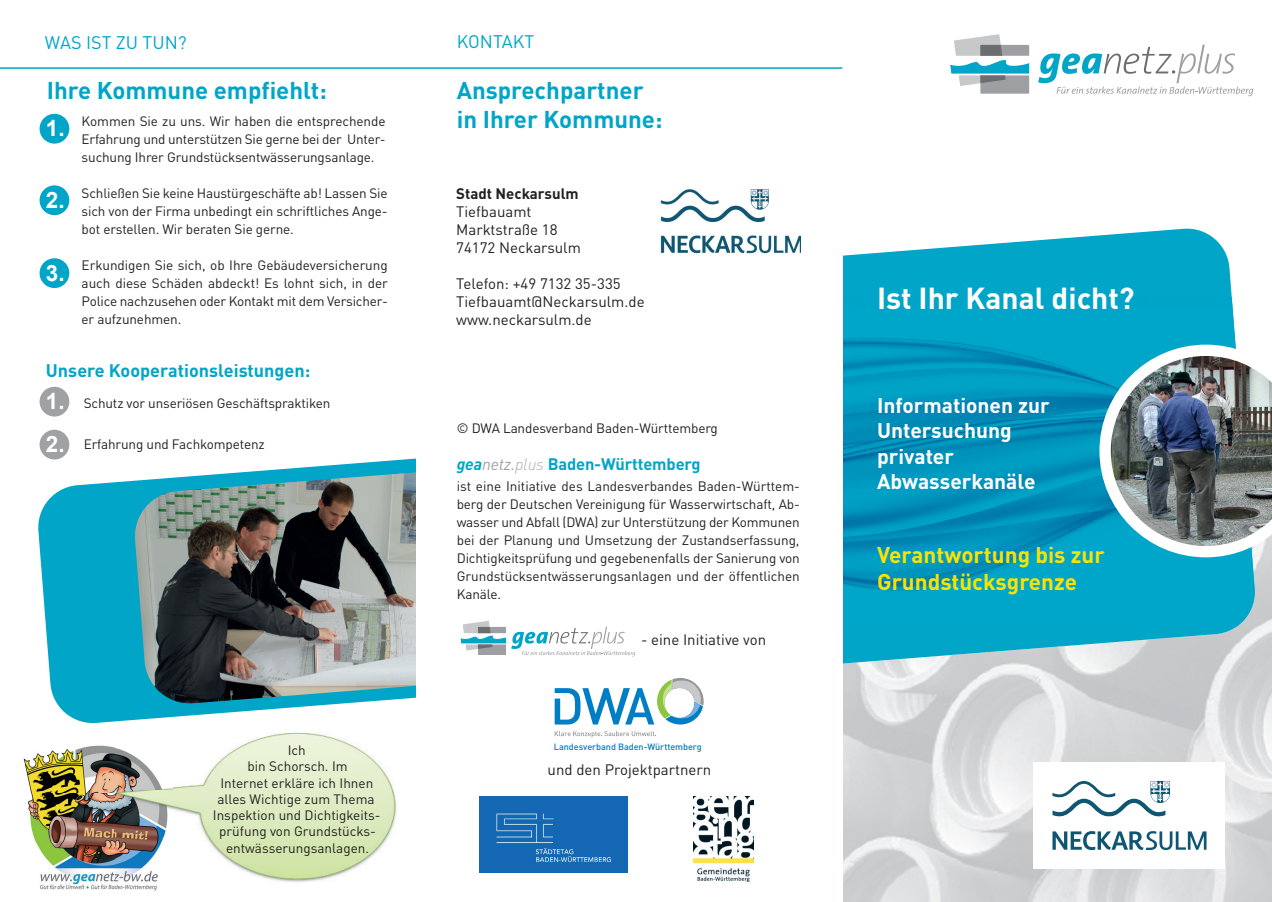
<style>
.page{position:relative;width:1272px;height:902px;background:#fff}
.page>*{position:absolute;margin:0;border:0;box-sizing:border-box;transform-origin:0 0}
.t1{font:700 30px "DINOT";color:#fff}
.t2{font:700 24px/28.8px "DINOT";color:#00a5c8}
.t3{font:700 22.5px/27px "DINOT";color:#fce204}
.t4{font:700 22.5px/43.3px "Arial";color:#fff}
.t5{font:700 21px/25.2px "DINOT";color:#fff}
.t6{font:700 18px "DINOT";color:#00a5c8}
.t7{font:18px "DINOT";color:#00a5c8}
.t8{font:700 16.5px "DINOT";letter-spacing:-.01em;color:#00a5c8}
.t9{font:15px/18px "DINOT";color:#231f20}
.t10{font:700 15px "DINOT";color:#231f20}
.t11{font:13.5px/18px "DINOT";letter-spacing:-.01em;color:#231f20;text-align:justify}
.t12{font:500 9px "DINOT";letter-spacing:-.01em;color:#007ec5}
.s1{font-family:"Arial";font-weight:700;font-size:22.5px;color:#fff}
.s2{font-style:italic}
.s3{font-weight:400;font-style:italic;color:#a0a1a5}
.s4{font-weight:300;font-style:italic;color:#adaeb2}
</style>
<div class="page">
<svg style="left:38px;top:456px;width:378px;height:267px;fill:#00a5c8"></svg>
<img style="left:843px;top:557px;width:428px;height:344px">
<svg style="left:843px;top:228px;width:413px;height:441px;fill:#00a5c8"></svg>
<img style="left:843px;top:297px;width:308px;height:330px">
<img style="left:1151px;top:297px;width:96px;height:47px">
<div style="left:1151px;top:557px;width:103px;height:70px;background:#00a6c9"></div>
<img style="left:133px;top:472px;width:283px;height:233px">
<svg style="left:950px;top:34px;width:79px;height:60px"></svg>
<svg style="left:1038px;top:45px;width:215px;height:51px"></svg>
<img style="left:479px;top:796px;width:148px;height:76px">
<img style="left:693px;top:796px;width:60px;height:84px">
<hr style="left:0;top:67px;width:842px;height:2px;background:#00a5c8">
<svg style="left:460px;top:621px;width:175px;height:35px"></svg>
<div style="left:40px;top:114px;width:29px;height:30px;background:#00a5c8;border-radius:50%"></div>
<div style="left:40px;top:185px;width:29px;height:30px;background:#00a5c8;border-radius:50%"></div>
<div style="left:40px;top:387px;width:29px;height:29px;background:#a0a1a5;border-radius:50%"></div>
<div style="left:40px;top:429px;width:29px;height:30px;background:#a0a1a5;border-radius:50%"></div>
<img style="left:23px;top:745px;width:93px;height:98px">
<img style="left:36px;top:843px;width:85px;height:47px">
<img style="left:121px;top:884px;width:36px;height:7px">
<svg style="left:1099px;top:344px;width:172px;height:213px"></svg>
<img style="left:1110px;top:356px;width:161px;height:190px">
<img style="left:173px;top:732px;width:224px;height:150px">
<img style="left:116px;top:748px;width:57px;height:136px">
<div style="left:40px;top:258px;width:29px;height:30px;background:#00a5c8;border-radius:50%"></div>
<svg style="left:554px;top:731px;width:102px;height:6px"></svg>
<svg style="left:554px;top:678px;width:149px;height:46px"></svg>
<img style="left:660px;top:189px;width:140px;height:65px">
<div style="left:1033px;top:762px;width:192px;height:106px;background:#fff"></div>
<svg style="left:1052px;top:831px;width:154px;height:19px"></svg>
<svg style="left:1052px;top:781px;width:117px;height:35px"></svg>
<h3 class="t7" style="left:45px;top:29px;width:143px">WAS IST ZU TUN?</h3>
<h2 class="t2" style="left:47px;top:75px;width:281px">Ihre Kommune empfiehlt:</h2>
<h3 class="t4" style="left:46px;top:107px;width:20px">1.</h3>
<p class="t11" style="left:82px;top:111px;width:305px">Kommen Sie zu uns. Wir haben die entsprechende Erfahrung und unterstützen Sie gerne bei der Unter&shy;suchung Ihrer Grundstücksentwässerungsanlage.</p>
<p class="t11" style="left:82px;top:183px;width:307px;text-indent:-36px"><span class="s1">2.</span> Schließen Sie keine Haustürgeschäfte ab! Lassen Sie sich von der Firma unbedingt ein schriftliches Ange&shy;bot erstellen. Wir beraten Sie gerne.</p>
<h3 class="t4" style="left:46px;top:251px;width:20px">3.</h3>
<p class="t11" style="left:82px;top:255px;width:308px">Erkundigen Sie sich, ob Ihre Gebäudeversicherung auch diese Schäden abdeckt! Es lohnt sich, in der Police nachzusehen oder Kontakt mit dem Versicher&shy;er aufzunehmen.</p>
<h3 class="t6" style="left:46px;top:356px;width:266px">Unsere Kooperationsleistungen:</h3>
<h3 class="t4" style="left:46px;top:380px;width:20px">1.<br>2.</h3>
<p class="t11" style="left:84px;top:393px;width:248px">Schutz vor unseriösen Geschäftspraktiken</p>
<p class="t11" style="left:84px;top:434px;width:182px">Erfahrung und Fachkompetenz</p>
<p class="t11" style="left:213px;top:741px;width:169px;line-height:16.2px;text-align:center">Ich<br>bin Schorsch. Im<br>Internet erkläre ich Ihnen alles Wichtige zum Thema<br>Inspektion und Dichtigkeits&shy;prüfung von Grundstücks&shy;entwässerungsanlagen.</p>
<h3 class="t7" style="left:457px;top:28px;width:79px">KONTAKT</h3>
<h2 class="t2" style="left:457px;top:75px;width:207px">Ansprechpartner in Ihrer Kommune:</h2>
<p class="t10" style="left:456px;top:181px;width:124px">Stadt Neckarsulm</p>
<p class="t9" style="left:456px;top:201px;width:126px">Tiefbauamt<br>Marktstraße 18<br>74172 Neckarsulm</p>
<p class="t9" style="left:456px;top:273px;width:190px">Telefon: +49 7132 35-335<br>Tiefbauamt@Neckarsulm.de www.neckarsulm.de</p>
<p class="t11" style="left:457px;top:418px;width:263px">© DWA Landesverband Baden-Württemberg</p>
<p class="t8" style="left:457px;top:450px;width:245px"><span class="s2">gea</span><span class="s3">netz.</span><span class="s4">plus</span> Baden-Württemberg</p>
<p class="t11" style="left:457px;top:476px;width:345px">ist eine Initiative des Landesverbandes Baden-Württem&shy;berg der Deutschen Vereinigung für Wasserwirtschaft, Ab&shy;wasser und Abfall (DWA) zur Unterstützung der Kommunen bei der Planung und Umsetzung der Zustandserfassung, Dichtigkeitsprüfung und gegebenenfalls der Sanierung von Grundstücksentwässerungsanlagen und der öffentlichen Kanäle.</p>
<p class="t9" style="left:641px;top:629px;width:127px">- eine Initiative von</p>
<p class="t12" style="left:554px;top:739px;width:149px">Landesverband Baden-Württemberg</p>
<p class="t9" style="left:547px;top:759px;width:165px">und den Projektpartnern</p>
<h1 class="t1" style="left:877px;top:274px;width:259px">Ist Ihr Kanal dicht?</h1>
<h3 class="t5" style="left:877px;top:391px;width:174px">Informationen zur<br>Untersuchung privater<br>Abwasserkanäle</h3>
<h3 class="t3" style="left:877px;top:540px;width:229px">Verantwortung bis zur<br>Grundstücksgrenze</h3>
</div>
